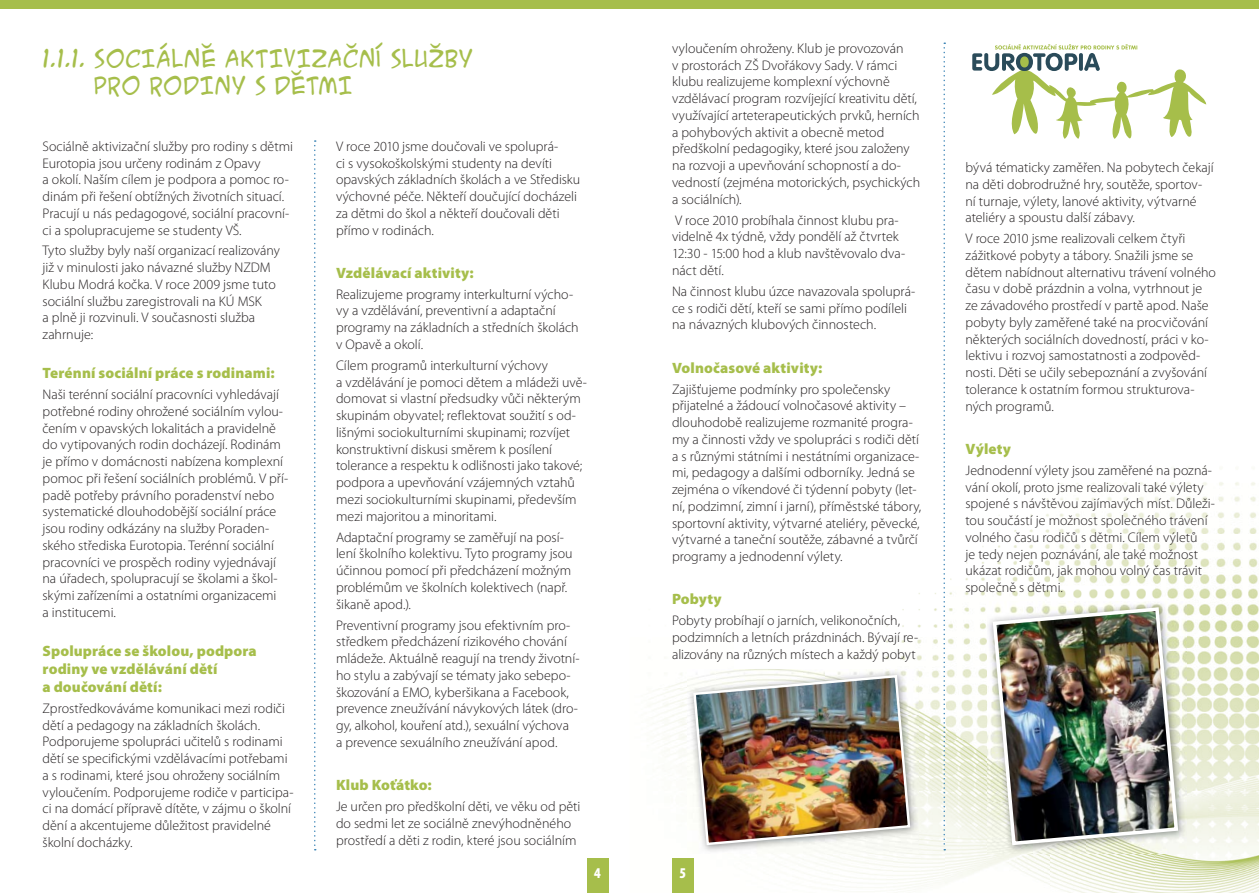
<style>
.page{position:relative;width:1259px;height:893px;background:#fff}
.page>*{position:absolute;margin:0;border:0;box-sizing:border-box;transform-origin:0 0}
.t1{font:22.5px/27px "ACME Secret Agent";letter-spacing:.015em;color:#a6be4b}
.t2{font:900 15px/18px "Myriad Pro";letter-spacing:.01em;color:#a6be4b}
.t3{font:900 condensed 15px "Myriad Pro";color:#fff}
.t4{font:300 13.95px/16.8px "Myriad Pro";color:#231f20}
</style>
<div class="page">
<div style="left:0;top:0;width:1259px;height:9px;background:#a6be4b"></div>
<img style="left:950px;top:482px;width:308px;height:103px">
<img style="left:870px;top:590px;width:180px;height:39px">
<img style="left:1058px;top:588px;width:97px;height:11px">
<img style="left:1155px;top:588px;width:104px;height:49px">
<img style="left:853px;top:639px;width:87px;height:50px">
<img style="left:945px;top:637px;width:42px;height:206px">
<img style="left:1186px;top:637px;width:73px;height:206px">
<img style="left:918px;top:689px;width:25px;height:103px">
<img style="left:892px;top:792px;width:53px;height:98px">
<img style="left:672px;top:858px;width:22px;height:35px">
<img style="left:945px;top:843px;width:105px;height:42px">
<img style="left:1050px;top:853px;width:105px;height:40px">
<img style="left:1155px;top:843px;width:104px;height:50px">
<img style="left:688px;top:670px;width:230px;height:183px">
<img style="left:692px;top:674px;width:219px;height:172px">
<img style="left:987px;top:602px;width:199px;height:251px">
<img style="left:990px;top:605px;width:190px;height:242px">
<svg style="left:314px;top:140px;width:2px;height:710px"></svg>
<svg style="left:943px;top:43px;width:2px;height:807px"></svg>
<div style="left:587px;top:859px;width:21px;height:34px;background:#a6be4b"></div>
<div style="left:672px;top:859px;width:21px;height:34px;background:#a6be4b"></div>
<svg style="left:972px;top:44px;width:234px;height:95px"></svg>
<h1 class="t1" style="left:94px;top:45px;width:381px;text-indent:-51px">1.1.1. SOCIÁLNĚ AKTIVIZAČNÍ SLUŽBY<br>PRO RODINY S DĚTMI</h1>
<p class="t4" style="left:43px;top:139px;width:252px">Sociálně aktivizační služby pro rodiny s dětmi Eurotopia jsou určeny rodinám z Opavy<br>a okolí. Naším cílem je podpora a pomoc ro&shy;dinám při řešení obtížných životních situací.<br>Pracují u nás pedagogové, sociální pracovní&shy;ci a spolupracujeme se studenty VŠ.</p>
<p class="t4" style="left:43px;top:244px;width:239px">Tyto služby byly naší organizací realizovány již v minulosti jako návazné služby NZDM Klubu Modrá kočka. V roce 2009 jsme tuto sociální službu zaregistrovali na KÚ MSK<br>a plně ji rozvinuli. V současnosti služba zahrnuje:</p>
<p class="t2" style="left:43px;top:366px;width:234px">Terénní sociální práce s rodinami:</p>
<p class="t4" style="left:43px;top:388px;width:247px">Naši terénní sociální pracovníci vyhledávají potřebné rodiny ohrožené sociálním vylou&shy;čením v opavských lokalitách a pravidelně do vytipovaných rodin docházejí. Rodinám je přímo v domácnosti nabízena komplexní pomoc při řešení sociálních problémů. V pří&shy;padě potřeby právního poradenství nebo systematické dlouhodobější sociální práce jsou rodiny odkázány na služby Poraden&shy;ského střediska Eurotopia. Terénní sociální pracovníci ve prospěch rodiny vyjednávají na úřadech, spolupracují se školami a škol&shy;skými zařízeními a ostatními organizacemi<br>a institucemi.</p>
<p class="t2" style="left:43px;top:643px;width:216px">Spolupráce se školou, podpora rodiny ve vzdělávání dětí<br>a doučování dětí:</p>
<p class="t4" style="left:43px;top:701px;width:252px">Zprostředkováváme komunikaci mezi rodiči dětí a pedagogy na základních školách.<br>Podporujeme spolupráci učitelů s rodinami dětí se specifickými vzdělávacími potřebami a s rodinami, které jsou ohroženy sociálním vyloučením. Podporujeme rodiče v participa&shy;ci na domácí přípravě dítěte, v zájmu o školní dění a akcentujeme důležitost pravidelné školní docházky.</p>
<p class="t4" style="left:336px;top:139px;width:246px">V roce 2010 jsme doučovali ve spoluprá-<br>ci s vysokoškolskými studenty na devíti opavských základních školách a ve Středisku výchovné péče. Někteří doučující docházeli za dětmi do škol a někteří doučovali děti přímo v rodinách.</p>
<p class="t2" style="left:336px;top:265px;width:139px">Vzdělávací aktivity:</p>
<p class="t4" style="left:336px;top:287px;width:244px">Realizujeme programy interkulturní výcho&shy;vy a vzdělávání, preventivní a adaptační programy na základních a středních školách v Opavě a okolí.</p>
<p class="t4" style="left:336px;top:358px;width:252px">Cílem programů interkulturní výchovy<br>a vzdělávání je pomoci dětem a mládeži uvě&shy;domovat si vlastní předsudky vůči některým skupinám obyvatel; reflektovat soužití s od&shy;lišnými sociokulturními skupinami; rozvíjet konstruktivní diskusi směrem k posílení tolerance a respektu k odlišnosti jako takové; podpora a upevňování vzájemných vztahů mezi sociokulturními skupinami, především mezi majoritou a minoritami.</p>
<p class="t4" style="left:336px;top:530px;width:238px">Adaptační programy se zaměřují na posí&shy;lení školního kolektivu. Tyto programy jsou účinnou pomocí při předcházení možným problémům ve školních kolektivech (např. šikaně apod.).</p>
<p class="t4" style="left:336px;top:618px;width:245px">Preventivní programy jsou efektivním pro&shy;středkem předcházení rizikového chování mládeže. Aktuálně reagují na trendy životní&shy;ho stylu a zabývají se tématy jako sebepo&shy;škozování a EMO, kyberšikana a Facebook, prevence zneužívání návykových látek (dro&shy;gy, alkohol, kouření atd.), sexuální výchova<br>a prevence sexuálního zneužívání apod.</p>
<p class="t2" style="left:336px;top:777px;width:97px">Klub Koťátko:</p>
<p class="t4" style="left:336px;top:799px;width:246px">Je určen pro předškolní děti, ve věku od pěti do sedmi let ze sociálně znevýhodněného prostředí a děti z rodin, které jsou sociálním</p>
<p class="t4" style="left:672px;top:41px;width:250px">vyloučením ohroženy. Klub je provozován<br>v prostorách ZŠ Dvořákovy Sady. V rámci klubu realizujeme komplexní výchovně vzdělávací program rozvíjející kreativitu dětí, využívající arteterapeutických prvků, herních a pohybových aktivit a obecně metod předškolní pedagogiky, které jsou založeny na rozvoji a upevňování schopností a do&shy;vedností (zejména motorických, psychických a sociálních).</p>
<p class="t4" style="left:672px;top:213px;width:235px">V roce 2010 probíhala činnost klubu pra&shy;videlně 4x týdně, vždy pondělí až čtvrtek 12:30 - 15:00 hod a klub navštěvovalo dva&shy;náct dětí.</p>
<p class="t4" style="left:672px;top:284px;width:245px">Na činnost klubu úzce navazovala spoluprá&shy;ce s rodiči dětí, kteří se sami přímo podíleli na návazných klubových činnostech.</p>
<p class="t2" style="left:672px;top:360px;width:152px">Volnočasové aktivity:</p>
<p class="t4" style="left:672px;top:382px;width:251px">Zajišťujeme podmínky pro společensky přijatelné a žádoucí volnočasové aktivity – dlouhodobě realizujeme rozmanité progra&shy;my a činnosti vždy ve spolupráci s rodiči dětí a s různými státními i nestátními organizace&shy;mi, pedagogy a dalšími odborníky. Jedná se zejména o víkendové či týdenní pobyty (let&shy;ní, podzimní, zimní i jarní), příměstské tábory, sportovní aktivity, výtvarné ateliéry, pěvecké, výtvarné a taneční soutěže, zábavné a tvůrčí programy a jednodenní výlety.</p>
<p class="t2" style="left:672px;top:592px;width:51px">Pobyty</p>
<p class="t4" style="left:672px;top:614px;width:248px">Pobyty probíhají o jarních, velikonočních, podzimních a letních prázdninách. Bývají re&shy;alizovány na různých místech a každý pobyt</p>
<p class="t3" style="left:594px;top:867px;width:8px">4</p>
<p class="t3" style="left:679px;top:867px;width:8px">5</p>
<p class="t4" style="left:965px;top:160px;width:250px">bývá tématicky zaměřen. Na pobytech čekají na děti dobrodružné hry, soutěže, sportov&shy;ní turnaje, výlety, lanové aktivity, výtvarné ateliéry a spoustu další zábavy.</p>
<p class="t4" style="left:965px;top:232px;width:252px">V roce 2010 jsme realizovali celkem čtyři zážitkové pobyty a tábory. Snažili jsme se dětem nabídnout alternativu trávení volného času v době prázdnin a volna, vytrhnout je ze závadového prostředí v partě apod. Naše pobyty byly zaměřené také na procvičování některých sociálních dovedností, práci v ko&shy;lektivu i rozvoj samostatnosti a zodpověd&shy;nosti. Děti se učily sebepoznání a zvyšování tolerance k ostatním formou strukturova&shy;ných programů.</p>
<p class="t2" style="left:965px;top:441px;width:47px">Výlety</p>
<p class="t4" style="left:965px;top:463px;width:251px">Jednodenní výlety jsou zaměřené na pozná&shy;vání okolí, proto jsme realizovali také výlety spojené s návštěvou zajímavých míst. Důleži&shy;tou součástí je možnost společného trávení volného času rodičů s dětmi. Cílem výletů<br>je tedy nejen poznávání, ale také možnost ukázat rodičům, jak mohou volný čas trávit společně s dětmi.</p>
</div>
